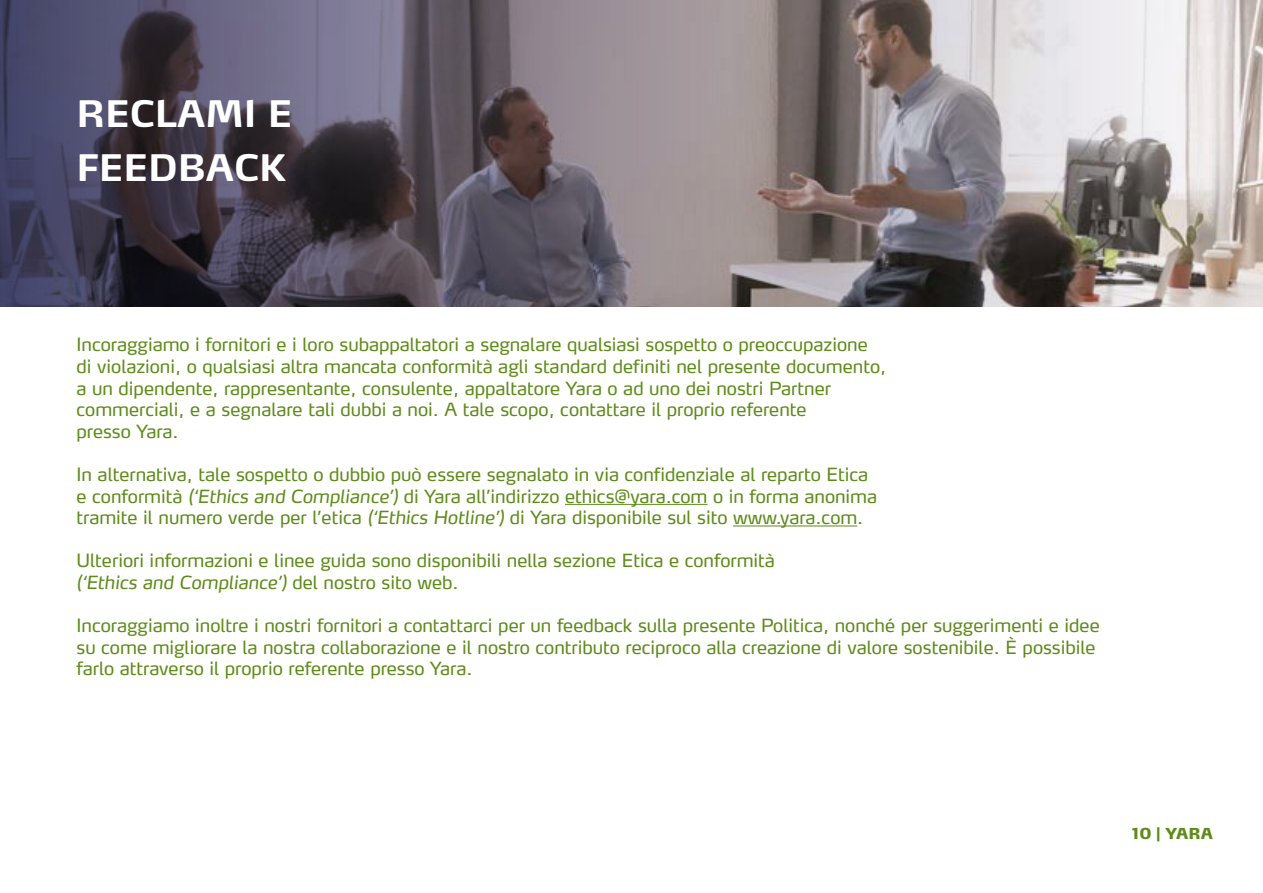
<style>
.page{position:relative;width:1263px;height:893px;background:#fff}
.page>*{position:absolute;margin:0;border:0;box-sizing:border-box;transform-origin:0 0}
.t1{font:700 36.15px/54px "Max";color:#fff}
.t2{font:18px/21.6px "Max";color:#5e8b19}
.t3{font:900 15px "Max LF";letter-spacing:.005em;color:#5e8b19}
.s1{font-style:italic}
</style>
<div class="page">
<hr style="left:565px;top:504px;width:142px;height:1px;background:#5e8b19">
<hr style="left:733px;top:525px;width:124px;height:1px;background:#5e8b19">
<svg style="left:0;top:0;width:1263px;height:306px;background:#79727a"></svg>
<p class="t1" style="left:77px;top:87px;width:217px">RECLAMI E<br>FEEDBACK</p>
<p class="t2" style="left:77px;top:334px;width:811px">Incoraggiamo i fornitori e i loro subappaltatori a segnalare qualsiasi sospetto o preoccupazione di violazioni, o qualsiasi altra mancata conformità agli standard definiti nel presente documento, a un dipendente, rappresentante, consulente, appaltatore Yara o ad uno dei nostri Partner commerciali, e a segnalare tali dubbi a noi. A tale scopo, contattare il proprio referente<br>presso Yara.</p>
<p class="t2" style="left:77px;top:463px;width:802px">In alternativa, tale sospetto o dubbio può essere segnalato in via confidenziale al reparto Etica e conformità <span class="s1">(‘Ethics and Compliance’)</span> di Yara all’indirizzo ethics@yara.com o in forma anonima tramite il numero verde per l’etica <span class="s1">(‘Ethics Hotline’)</span> di Yara disponibile sul sito www.yara.com.</p>
<p class="t2" style="left:77px;top:550px;width:700px">Ulteriori informazioni e linee guida sono disponibili nella sezione Etica e conformità <span class="s1">(‘Ethics and Compliance’)</span> del nostro sito web.</p>
<p class="t2" style="left:77px;top:615px;width:1025px">Incoraggiamo inoltre i nostri fornitori a contattarci per un feedback sulla presente Politica, nonché per suggerimenti e idee su come migliorare la nostra collaborazione e il nostro contributo reciproco alla creazione di valore sostenibile. È possibile farlo attraverso il proprio referente presso Yara.</p>
<p class="t3" style="left:1132px;top:824px;width:82px">10 | YARA</p>
</div>
